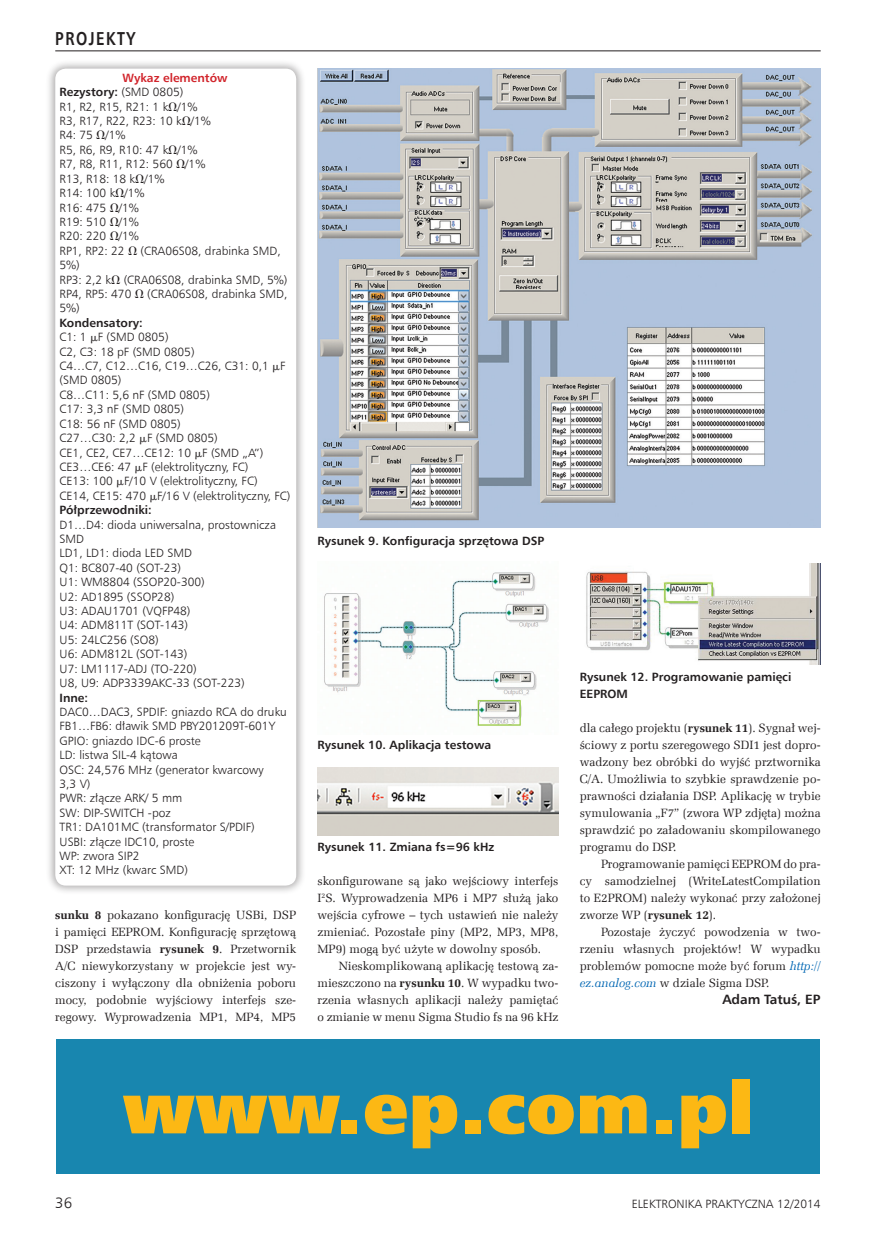
<style>
.page{position:relative;width:893px;height:1234px;background:#fff}
.page>*{position:absolute;margin:0;border:0;box-sizing:border-box;transform-origin:0 0}
._1_Body{font:72px "Humnst 777 X Blk EU";color:#fcb814}
.t1{font:700 18.75px "Humnst 777 EU";letter-spacing:.1em;color:#231f20;scale:.8 1}
.t2{font:15px "Humnst 777 Lt EU";color:#231f20}
._0_Autor{font:700 13.5px "Humnst 777 EU";color:#231f20}
._1_Body-2{font:12px/17px "Zapf Ellipt EU";color:#231f20;text-align:justify}
._4_Podpis{font:12px/14.4px "Humnst 777 Lt EU";color:#231f20}
._4_Podpis-2{font:700 12px/17px "Humnst 777 EU";color:#231f20}
._4_Podpis-3{font:700 12px "Humnst 777 EU";color:#d1232a}
.s1{font-family:"Humnst 777 Lt EU";font-weight:400}
.s2{font-family:"Math With Greek"}
.s3{font-weight:700}
.s4{font-style:italic;color:#0166b3}
</style>
<div class="page">
<hr style="left:55px;top:51px;width:766px;height:1px;background:#231f20">
<img style="left:324px;top:572px;width:225px;height:154px">
<img style="left:317px;top:767px;width:241px;height:68px">
<img style="left:586px;top:563px;width:235px;height:101px">
<div style="left:45px;top:59px;width:261px;height:836px;background:#231f20;opacity:.35"></div>
<div style="left:55px;top:69px;width:241px;height:816px;background:#fff;border-radius:11px"></div>
<img style="left:317px;top:69px;width:504px;height:458px">
<div style="left:56px;top:1038px;width:764px;height:135px;background:#1886af"></div>
<p class="t1" style="left:55px;top:27px;width:102px">PROJEKTY</p>
<p class="_4_Podpis-3" style="left:122px;top:70px;width:107px">Wykaz elementów</p>
<p class="_4_Podpis-2" style="left:60px;top:83px;width:125px">Rezystory: <span class="s1">(SMD 0805)</span></p>
<p class="_4_Podpis" style="left:60px;top:99px;width:140px">R1, R2, R15, R21: 1 k<span class="s2">V</span>/1%</p>
<p class="_4_Podpis" style="left:60px;top:113px;width:153px">R3, R17, R22, R23: 10 k<span class="s2">V</span>/1%</p>
<p class="_4_Podpis" style="left:60px;top:128px;width:68px">R4: 75 <span class="s2">V</span>/1%</p>
<p class="_4_Podpis" style="left:60px;top:142px;width:140px">R5, R6, R9, R10: 47 k<span class="s2">V</span>/1%</p>
<p class="_4_Podpis" style="left:60px;top:157px;width:147px">R7, R8, R11, R12: 560 <span class="s2">V</span>/1%</p>
<p class="_4_Podpis" style="left:60px;top:171px;width:106px">R13, R18: 18 k<span class="s2">V</span>/1%</p>
<p class="_4_Podpis" style="left:60px;top:185px;width:87px">R14: 100 k<span class="s2">V</span>/1%</p>
<p class="_4_Podpis" style="left:60px;top:200px;width:81px">R16: 475 <span class="s2">V</span>/1%</p>
<p class="_4_Podpis" style="left:60px;top:214px;width:81px">R19: 510 <span class="s2">V</span>/1%</p>
<p class="_4_Podpis" style="left:60px;top:229px;width:81px">R20: 220 <span class="s2">V</span>/1%</p>
<p class="_4_Podpis" style="left:60px;top:243px;width:223px">RP1, RP2: 22 <span class="s2">V</span> (CRA06S08, drabinka SMD,<br>5%)</p>
<p class="_4_Podpis" style="left:60px;top:272px;width:229px">RP3: 2,2 k<span class="s2">V</span> (CRA06S08, drabinka SMD, 5%)</p>
<p class="_4_Podpis" style="left:60px;top:286px;width:229px">RP4, RP5: 470 <span class="s2">V</span> (CRA06S08, drabinka SMD,<br>5%)</p>
<p class="_4_Podpis-2" style="left:60px;top:314px;width:85px">Kondensatory:</p>
<p class="_4_Podpis" style="left:60px;top:329px;width:111px">C1: 1 <span class="s2">m</span>F (SMD 0805)</p>
<p class="_4_Podpis" style="left:60px;top:344px;width:137px">C2, C3: 18 pF (SMD 0805)</p>
<p class="_4_Podpis" style="left:60px;top:358px;width:227px">C4…C7, C12…C16, C19…C26, C31: 0,1 <span class="s2">m</span>F (SMD 0805)</p>
<p class="_4_Podpis" style="left:60px;top:387px;width:152px">C8…C11: 5,6 nF (SMD 0805)</p>
<p class="_4_Podpis" style="left:60px;top:401px;width:126px">C17: 3,3 nF (SMD 0805)</p>
<p class="_4_Podpis" style="left:60px;top:416px;width:123px">C18: 56 nF (SMD 0805)</p>
<p class="_4_Podpis" style="left:60px;top:430px;width:160px">C27…C30: 2,2 <span class="s2">m</span>F (SMD 0805)</p>
<p class="_4_Podpis" style="left:60px;top:445px;width:205px">CE1, CE2, CE7…CE12: 10 <span class="s2">m</span>F (SMD „A”)</p>
<p class="_4_Podpis" style="left:60px;top:459px;width:191px">CE3…CE6: 47 <span class="s2">m</span>F (elektrolityczny, FC)</p>
<p class="_4_Podpis" style="left:60px;top:473px;width:200px">CE13: 100 <span class="s2">m</span>F/10 V (elektrolityczny, FC)</p>
<p class="_4_Podpis" style="left:60px;top:488px;width:233px">CE14, CE15: 470 <span class="s2">m</span>F/16 V (elektrolityczny, FC)</p>
<p class="_4_Podpis-2" style="left:60px;top:501px;width:94px">Półprzewodniki:</p>
<p class="_4_Podpis" style="left:60px;top:517px;width:218px">D1…D4: dioda uniwersalna, prostownicza<br>SMD</p>
<p class="_4_Podpis" style="left:60px;top:545px;width:134px">LD1, LD1: dioda LED SMD</p>
<p class="_4_Podpis" style="left:60px;top:560px;width:123px">Q1: BC807-40 (SOT-23)</p>
<p class="_4_Podpis" style="left:60px;top:574px;width:147px">U1: WM8804 (SSOP20-300)</p>
<p class="_4_Podpis" style="left:60px;top:589px;width:116px">U2: AD1895 (SSOP28)</p>
<p class="_4_Podpis" style="left:60px;top:603px;width:132px">U3: ADAU1701 (VQFP48)</p>
<p class="_4_Podpis" style="left:60px;top:617px;width:130px">U4: ADM811T (SOT-143)</p>
<p class="_4_Podpis" style="left:60px;top:632px;width:101px">U5: 24LC256 (SO8)</p>
<p class="_4_Podpis" style="left:60px;top:646px;width:129px">U6: ADM812L (SOT-143)</p>
<p class="_4_Podpis" style="left:60px;top:661px;width:139px">U7: LM1117-ADJ (TO-220)</p>
<p class="_4_Podpis" style="left:60px;top:675px;width:187px">U8, U9: ADP3339AKC-33 (SOT-223)</p>
<p class="_4_Podpis-2" style="left:60px;top:688px;width:30px">Inne:</p>
<p class="_4_Podpis" style="left:60px;top:704px;width:229px">DAC0…DAC3, SPDIF: gniazdo RCA do druku</p>
<p class="_4_Podpis" style="left:60px;top:718px;width:217px">FB1…FB6: dławik SMD PBY201209T-601Y</p>
<p class="_4_Podpis" style="left:60px;top:733px;width:143px">GPIO: gniazdo IDC-6 proste</p>
<p class="_4_Podpis" style="left:60px;top:747px;width:120px">LD: listwa SIL-4 kątowa</p>
<p class="_4_Podpis" style="left:60px;top:761px;width:206px">OSC: 24,576 MHz (generator kwarcowy<br>3,3 V)</p>
<p class="_4_Podpis" style="left:60px;top:790px;width:124px">PWR: złącze ARK/ 5 mm</p>
<p class="_4_Podpis" style="left:60px;top:805px;width:113px">SW: DIP-SWITCH -poz</p>
<p class="_4_Podpis" style="left:60px;top:819px;width:197px">TR1: DA101MC (transformator S/PDIF)</p>
<p class="_4_Podpis" style="left:60px;top:833px;width:136px">USBI: złącze IDC10, proste</p>
<p class="_4_Podpis" style="left:60px;top:848px;width:81px">WP: zwora SIP2</p>
<p class="_4_Podpis" style="left:60px;top:862px;width:130px">XT: 12 MHz (kwarc SMD)</p>
<p class="_1_Body-2" style="left:55px;top:906px;width:242px"><span class="s3">sunku 8</span> pokazano konfigurację USBi, DSP i pamięci EEPROM. Konfigurację sprzętową DSP przedstawia <span class="s3">rysunek 9</span>. Przetwornik A/C niewykorzystany w projekcie jest wy&shy;ciszony i wyłączony dla obniżenia poboru mocy, podobnie wyjściowy interfejs sze&shy;regowy. Wyprowadzenia MP1, MP4, MP5</p>
<p class="_4_Podpis-2" style="left:317px;top:531px;width:228px">Rysunek 9. Konfiguracja sprzętowa DSP</p>
<p class="_4_Podpis-2" style="left:317px;top:736px;width:175px">Rysunek 10. Aplikacja testowa</p>
<p class="_4_Podpis-2" style="left:318px;top:838px;width:178px">Rysunek 11. Zmiana fs=96 kHz</p>
<p class="_1_Body-2" style="left:317px;top:872px;width:242px">skonfigurowane są jako wejściowy interfejs I<sup>2</sup>S. Wyprowadzenia MP6 i MP7 służą jako wejścia cyfrowe – tych ustawień nie należy zmieniać. Pozostałe piny (MP2, MP3, MP8, MP9) mogą być użyte w dowolny sposób.</p>
<p class="_1_Body-2" style="left:317px;top:957px;width:242px;text-indent:21px">Nieskomplikowaną aplikację testową za&shy;mieszczono na <span class="s3">rysunku 10</span>. W wypadku two&shy;rzenia własnych aplikacji należy pamiętać o zmianie w menu Sigma Studio fs na 96 kHz</p>
<p class="_4_Podpis-2" style="left:580px;top:668px;width:213px">Rysunek 12. Programowanie pamięci<br>EEPROM</p>
<p class="_1_Body-2" style="left:580px;top:719px;width:242px">dla całego projektu (<span class="s3">rysunek 11</span>). Sygnał wej&shy;ściowy z portu szeregowego SDI1 jest dopro&shy;wadzony bez obróbki do wyjść prztwornika C/A. Umożliwia to szybkie sprawdzenie po&shy;prawności działania DSP. Aplikację w trybie symulowania „F7” (zwora WP zdjęta) można sprawdzić po załadowaniu skompilowanego programu do DSP.</p>
<p class="_1_Body-2" style="left:580px;top:855px;width:242px;text-indent:21px">Programowanie pamięci EEPROM do pra&shy;cy samodzielnej (WriteLatestCompilation to E2PROM) należy wykonać przy założonej zworze WP (<span class="s3">rysunek 12</span>).</p>
<p class="_1_Body-2" style="left:580px;top:923px;width:242px;text-indent:21px">Pozostaje życzyć powodzenia w two&shy;rzeniu własnych projektów! W wypadku problemów pomocne może być forum <span class="s4">http:// ez.analog.com</span> w dziale Sigma DSP.</p>
<p class="_0_Autor" style="left:722px;top:990px;width:100px">Adam Tatuś, EP</p>
<p class="_1_Body" style="left:122px;top:1061px;width:633px">www.ep.com.pl</p>
<p class="t2" style="left:55px;top:1193px;width:18px">36</p>
<p class="_4_Podpis" style="left:632px;top:1196px;width:191px">ELEKTRONIKA PRAKTYCZNA 12/2014</p>
</div>
